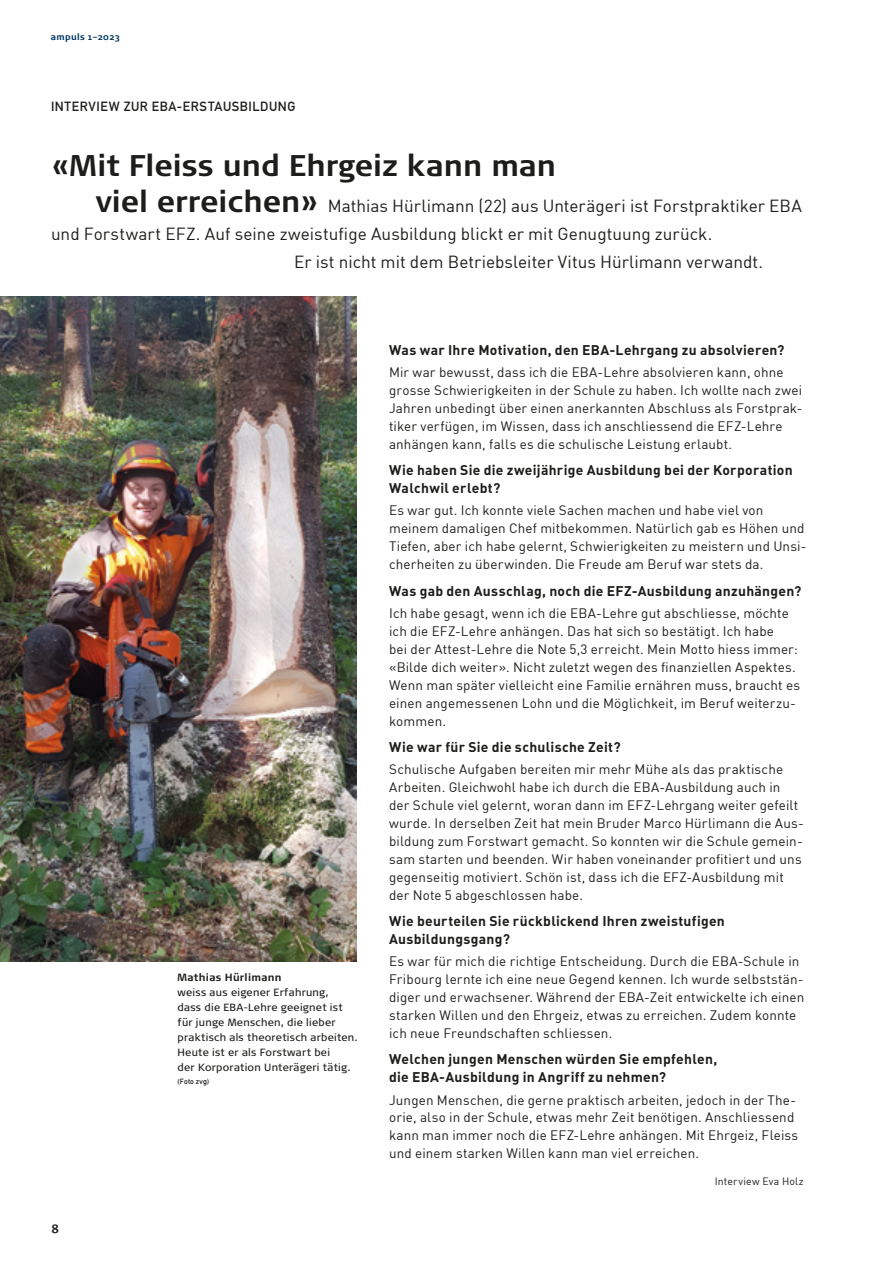
<style>
.page{position:relative;width:893px;height:1263px;background:#fff}
.page>*{position:absolute;margin:0;border:0;box-sizing:border-box;transform-origin:0 0}
.Titel_Artikel{font:700 29.85px "Signa Pro";color:#1d1d1b}
.Titel_Artikel-2{font:17.25px "DIN";color:#1d1d1b}
.Interview{font:13.95px/18px "DIN Bold Alternate";letter-spacing:.02em;color:#1d1d1b}
.Txt_Interview{font:13.5px/18px "DIN";letter-spacing:.01em;color:#1d1d1b}
.Rubrik{font:13.2px "DIN Mittelschrift Alternate";letter-spacing:.045em;color:#1d1d1b}
.t1{font:700 12px "Signa Pro";color:#1d1d1b}
.Bildlegende{font:10.5px/15px "Signa Pro";letter-spacing:.02em;color:#1d1d1b}
.AUTORIN{font:10.5px "DIN";letter-spacing:.02em;color:#1d1d1b}
.t2{font:700 9px "Signa Pro";letter-spacing:.04em;color:#003761}
.Bildlegende-2{font:7.5px "DIN Mittelschrift Alternate";letter-spacing:.03em;color:#1d1d1b}
.s1{font-family:"Signa Pro";font-weight:700;font-size:29.85px}
.s2{font-weight:700}
</style>
<div class="page">
<img style="left:0;top:297px;width:356px;height:664px">
<p class="t2" style="left:51px;top:31px;width:71px">ampuls 1–2023</p>
<p class="Rubrik" style="left:51px;top:99px;width:246px">INTERVIEW ZUR EBA-ERSTAUSBILDUNG</p>
<p class="Titel_Artikel" style="left:51px;top:145px;width:506px">«Mit Fleiss und Ehrgeiz kann man</p>
<p class="Titel_Artikel-2" style="left:96px;top:195px;width:708px"><span class="s1">viel erreichen»</span> Mathias Hürlimann (22) aus Unterägeri ist Forstpraktiker EBA</p>
<p class="Titel_Artikel-2" style="left:51px;top:223px;width:663px">und Forstwart EFZ. Auf seine zweistufige Ausbildung blickt er mit Genugtuung zurück.</p>
<p class="Titel_Artikel-2" style="left:294px;top:251px;width:470px">Er ist nicht mit dem Betriebsleiter Vitus Hürlimann verwandt.</p>
<p class="t1" style="left:52px;top:1221px;width:9px">8</p>
<p class="Bildlegende" style="left:178px;top:970px;width:182px"><span class="s2">Mathias Hürlimann<br></span>weiss aus eigener Erfahrung,<br>dass die EBA-Lehre geeignet ist für junge Menschen, die lieber praktisch als theoretisch arbeiten.<br>Heute ist er als Forstwart bei<br>der Korporation Unterägeri tätig.</p>
<p class="Bildlegende-2" style="left:178px;top:1077px;width:33px">(Foto zvg)</p>
<p class="Interview" style="left:389px;top:340px;width:397px">Was war Ihre Motivation, den EBA-Lehrgang zu absolvieren?</p>
<p class="Txt_Interview" style="left:389px;top:363px;width:415px">Mir war bewusst, dass ich die EBA-Lehre absolvieren kann, ohne grosse Schwierigkeiten in der Schule zu haben. Ich wollte nach zwei Jahren unbedingt über einen anerkannten Abschluss als Forstprak&shy;tiker verfügen, im Wissen, dass ich anschliessend die EFZ-Lehre anhängen kann, falls es die schulische Leistung erlaubt.</p>
<p class="Interview" style="left:389px;top:461px;width:405px">Wie haben Sie die zweijährige Ausbildung bei der Korporation<br>Walchwil erlebt?</p>
<p class="Txt_Interview" style="left:389px;top:501px;width:419px">Es war gut. Ich konnte viele Sachen machen und habe viel von meinem damaligen Chef mitbekommen. Natürlich gab es Höhen und Tiefen, aber ich habe gelernt, Schwierigkeiten zu meistern und Unsi&shy;cherheiten zu überwinden. Die Freude am Beruf war stets da.</p>
<p class="Interview" style="left:389px;top:581px;width:414px">Was gab den Ausschlag, noch die EFZ-Ausbildung anzuhängen?</p>
<p class="Txt_Interview" style="left:389px;top:604px;width:413px">Ich habe gesagt, wenn ich die EBA-Lehre gut abschliesse, möchte ich die EFZ-Lehre anhängen. Das hat sich so bestätigt. Ich habe<br>bei der Attest-Lehre die Note 5,3 erreicht. Mein Motto hiess immer: «Bilde dich weiter». Nicht zuletzt wegen des finanziellen Aspektes.<br>Wenn man später vielleicht eine Familie ernähren muss, braucht es einen angemessenen Lohn und die Möglichkeit, im Beruf weiterzu&shy;kommen.</p>
<p class="Interview" style="left:389px;top:737px;width:233px">Wie war für Sie die schulische Zeit?</p>
<p class="Txt_Interview" style="left:389px;top:760px;width:416px">Schulische Aufgaben bereiten mir mehr Mühe als das praktische Arbeiten. Gleichwohl habe ich durch die EBA-Ausbildung auch in der Schule viel gelernt, woran dann im EFZ-Lehrgang weiter gefeilt wurde. In derselben Zeit hat mein Bruder Marco Hürlimann die Aus&shy;bildung zum Forstwart gemacht. So konnten wir die Schule gemein&shy;sam starten und beenden. Wir haben voneinander profitiert und uns gegenseitig motiviert. Schön ist, dass ich die EFZ-Ausbildung mit der Note 5 abgeschlossen habe.</p>
<p class="Interview" style="left:389px;top:911px;width:337px">Wie beurteilen Sie rückblickend Ihren zweistufigen<br>Ausbildungsgang?</p>
<p class="Txt_Interview" style="left:389px;top:952px;width:417px">Es war für mich die richtige Entscheidung. Durch die EBA-Schule in Fribourg lernte ich eine neue Gegend kennen. Ich wurde selbststän&shy;diger und erwachsener. Während der EBA-Zeit entwickelte ich einen starken Willen und den Ehrgeiz, etwas zu erreichen. Zudem konnte ich neue Freundschaften schliessen.</p>
<p class="Interview" style="left:389px;top:1050px;width:330px">Welchen jungen Menschen würden Sie empfehlen, die EBA-Ausbildung in Angriff zu nehmen?</p>
<p class="Txt_Interview" style="left:389px;top:1090px;width:411px">Jungen Menschen, die gerne praktisch arbeiten, jedoch in der The&shy;orie, also in der Schule, etwas mehr Zeit benötigen. Anschliessend kann man immer noch die EFZ-Lehre anhängen. Mit Ehrgeiz, Fleiss und einem starken Willen kann man viel erreichen.</p>
<p class="AUTORIN" style="left:715px;top:1175px;width:90px">Interview Eva Holz</p>
</div>
